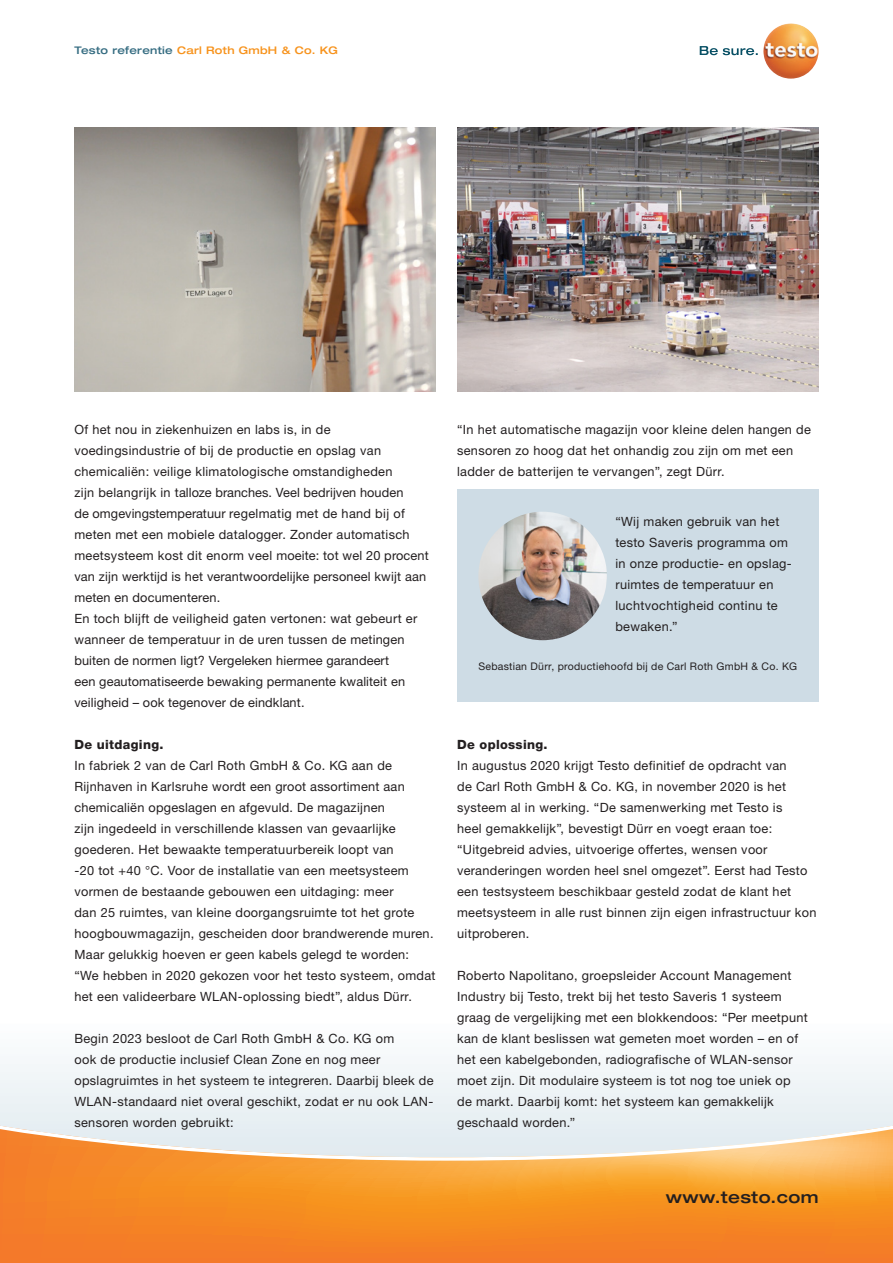
<style>
.page{position:relative;width:893px;height:1263px;background:#fff}
.page>*{position:absolute;margin:0;border:0;box-sizing:border-box;transform-origin:0 0}
.t1{font:500 expanded 16.5px "Helvetica Neue LTW1 G";letter-spacing:.025em;color:#231f20}
.t2{font:12.75px/21px "Helvetica Neue LTW1 G";letter-spacing:.025em;color:#231f20}
.t3{font:800 12.75px "Helvetica Neue LTW1 G";letter-spacing:.025em;color:#231f20}
.t4{font:10.5px "Helvetica Neue LTW1 G";letter-spacing:.025em;color:#231f20}
.t5{font:500 expanded 10.5px "Helvetica Neue LTW1 G";letter-spacing:.025em;color:#f7931d}
.s1{color:#356c81}
</style>
<div class="page">
<img style="left:457px;top:128px;width:362px;height:263px">
<img style="left:74px;top:128px;width:362px;height:263px">
<svg style="left:700px;top:46px;width:58px;height:9px"></svg>
<img style="left:763px;top:23px;width:56px;height:56px;border-radius:28px">
<div style="left:0;top:1019px;width:893px;height:228px;background:#f3f7f9"></div>
<svg style="left:0;top:1116px;width:893px;height:147px"></svg>
<div style="left:457px;top:490px;width:362px;height:212px;background:#cedce5"></div>
<img style="left:478px;top:512px;width:129px;height:128px;border-radius:64px">
<p class="t5" style="left:74px;top:43px;width:265px"><span class="s1">Testo referentie</span> Carl Roth GmbH &amp; Co. KG</p>
<p class="t2" style="left:74px;top:419px;width:356px">Of het nou in ziekenhuizen en labs is, in de voedingsindustrie of bij de productie en opslag van chemicaliën: veilige klimatologische omstandigheden<br>zijn belangrijk in talloze branches. Veel bedrijven houden<br>de omgevingstemperatuur regelmatig met de hand bij of meten met een mobiele datalogger. Zonder automatisch meetsysteem kost dit enorm veel moeite: tot wel 20 procent van zijn werktijd is het verantwoordelijke personeel kwijt aan meten en documenteren.<br>En toch blijft de veiligheid gaten vertonen: wat gebeurt er wanneer de temperatuur in de uren tussen de metingen buiten de normen ligt? Vergeleken hiermee garandeert<br>een geautomatiseerde bewaking permanente kwaliteit en veiligheid – ook tegenover de eindklant.</p>
<p class="t3" style="left:74px;top:737px;width:91px">De uitdaging.</p>
<p class="t2" style="left:74px;top:755px;width:363px">In fabriek 2 van de Carl Roth GmbH &amp; Co. KG aan de Rijnhaven in Karlsruhe wordt een groot assortiment aan chemicaliën opgeslagen en afgevuld. De magazijnen<br>zijn ingedeeld in verschillende klassen van gevaarlijke goederen. Het bewaakte temperatuurbereik loopt van<br>-20 tot +40 °C. Voor de installatie van een meetsysteem vormen de bestaande gebouwen een uitdaging: meer<br>dan 25 ruimtes, van kleine doorgangsruimte tot het grote hoogbouwmagazijn, gescheiden door brandwerende muren.<br>Maar gelukkig hoeven er geen kabels gelegd te worden: “We hebben in 2020 gekozen voor het testo systeem, omdat het een valideerbare WLAN-oplossing biedt”, aldus Dürr.</p>
<p class="t2" style="left:74px;top:1028px;width:361px">Begin 2023 besloot de Carl Roth GmbH &amp; Co. KG om<br>ook de productie inclusief Clean Zone en nog meer opslagruimtes in het systeem te integreren. Daarbij bleek de WLAN-standaard niet overal geschikt, zodat er nu ook LAN&shy;sensoren worden gebruikt:</p>
<p class="t2" style="left:457px;top:419px;width:355px">“In het automatische magazijn voor kleine delen hangen de sensoren zo hoog dat het onhandig zou zijn om met een ladder de batterijen te vervangen”, zegt Dürr.</p>
<p class="t2" style="left:615px;top:511px;width:178px">“Wij maken gebruik van het testo Saveris programma om in onze productie- en opslag&shy;ruimtes de temperatuur en luchtvochtigheid continu te bewaken.”</p>
<p class="t4" style="left:478px;top:660px;width:320px">Sebastian Dürr, productiehoofd bij de Carl Roth GmbH &amp; Co. KG</p>
<p class="t3" style="left:457px;top:737px;width:92px">De oplossing.</p>
<p class="t2" style="left:457px;top:755px;width:361px">In augustus 2020 krijgt Testo definitief de opdracht van<br>de Carl Roth GmbH &amp; Co. KG, in november 2020 is het systeem al in werking. “De samenwerking met Testo is<br>heel gemakkelijk”, bevestigt Dürr en voegt eraan toe: “Uitgebreid advies, uitvoerige offertes, wensen voor veranderingen worden heel snel omgezet”. Eerst had Testo een testsysteem beschikbaar gesteld zodat de klant het meetsysteem in alle rust binnen zijn eigen infrastructuur kon uitproberen.</p>
<p class="t2" style="left:457px;top:965px;width:352px">Roberto Napolitano, groepsleider Account Management Industry bij Testo, trekt bij het testo Saveris 1 systeem graag de vergelijking met een blokkendoos: “Per meetpunt kan de klant beslissen wat gemeten moet worden – en of het een kabelgebonden, radiografische of WLAN-sensor moet zijn. Dit modulaire systeem is tot nog toe uniek op de markt. Daarbij komt: het systeem kan gemakkelijk geschaald worden.”</p>
<p class="t1" style="left:666px;top:1187px;width:154px">www.testo.com</p>
</div>
